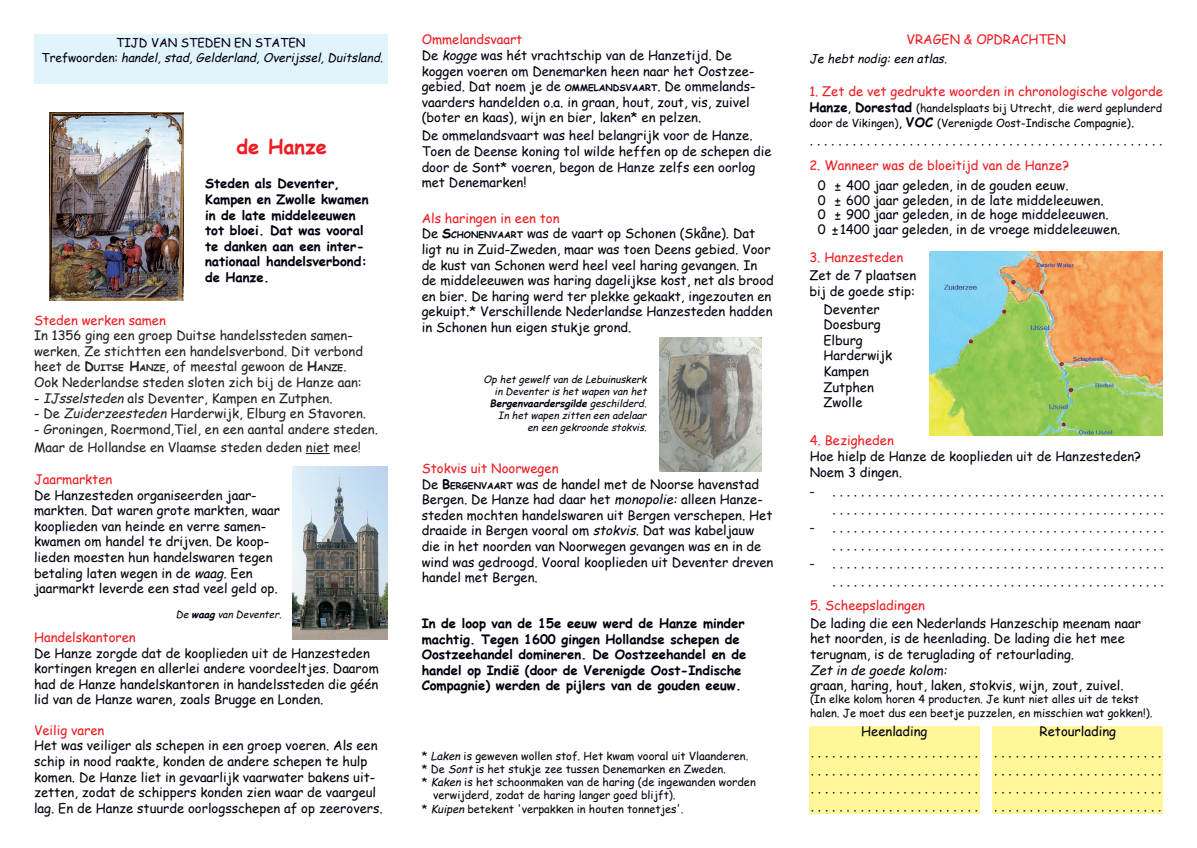
<style>
.page{position:relative;width:1197px;height:848px;background:#fff}
.page>*{position:absolute;margin:0;border:0;box-sizing:border-box;transform-origin:0 0}
.t1{font:700 20px "Comic Sans MS";color:#ee1d23}
.t2{font:13px/15.6px "Comic Sans MS";color:#00000d}
.t3{font:13px/15.6px "Comic Sans MS";color:#231f20}
.t4{font:700 13px/15.6px "Comic Sans MS";color:#00000d}
.t5{font:13px "Comic Sans MS";color:#ee1d23}
.t6{font:italic 13px "Comic Sans MS";color:#00000d}
.t7{font:italic 12px/14.9px "Comic Sans MS";color:#00000d;text-align:center}
.t8{font:11px/15.6px "Comic Sans MS";color:#00000d}
.t9{font:italic 10px/12px "Comic Sans MS";color:#00000d;text-align:right}
.s1{font-style:normal}
.s2{font-weight:700}
.s3{font-weight:700;font-size:9.1px}
.s4{font-style:italic}
.s5{color:#ee1d23}
.s6{font-weight:700;font-size:13px}
.s7{font-size:13px}
</style>
<div class="page">
<div style="left:34px;top:34px;width:353px;height:49px;background:#e1f4fc"></div>
<svg style="left:306px;top:453px;width:23px;height:1px"></svg>
<div style="left:809px;top:726px;width:170px;height:88px;background:#fff79a"></div>
<div style="left:992px;top:726px;width:170px;height:88px;background:#fff79a"></div>
<img style="left:660px;top:338px;width:101px;height:134px">
<img style="left:929px;top:251px;width:233px;height:184px">
<img style="left:49px;top:113px;width:134px;height:187px">
<img style="left:293px;top:466px;width:94px;height:173px">
<p class="t7" style="left:41px;top:35px;width:346px"><span class="s1">TIJD VAN STEDEN EN STATEN<br>T r e f w o o r d e n :</span> handel,stad,Gelderland,Overijssel,Duitsland.</p>
<h1 class="t1" style="left:236px;top:132px;width:92px">de Hanze</h1>
<p class="t4" style="left:205px;top:175px;width:165px">Steden als Deventer,<br>Kampen en Zwolle kwamen in de late middeleeuwen tot bloei. Dat was vooral te danken aan een inter&shy;nationaal handelsverbond: de Hanze.</p>
<p class="t5" style="left:34px;top:310px;width:133px">Steden werken samen</p>
<p class="t3" style="left:34px;top:327px;width:330px">In 1356 ging een groep Duitse handelssteden samen&shy;werken. Ze stichtten een handelsverbond. Dit verbond heet de <span class="s2">D</span><span class="s3">UITSE</span> <span class="s2">H</span><span class="s3">ANZE</span>, of meestal gewoon de <span class="s2">H</span><span class="s3">ANZE</span>.<br>Ook Nederlandse steden sloten zich bij de Hanze aan:</p>
<p class="t3" style="left:34px;top:389px;width:300px">- <span class="s4">IJsselsteden</span> als Deventer, Kampen en Zutphen.</p>
<p class="t3" style="left:34px;top:405px;width:333px">- De <span class="s4">Zuiderzeesteden</span> Harderwijk, Elburg en Stavoren.</p>
<p class="t3" style="left:34px;top:419px;width:345px;line-height:18px">- Groningen, Roermond,Tiel, en een aantal andere steden.<br>Maar de Hollandse en Vlaamse steden deden niet mee!</p>
<p class="t5" style="left:34px;top:469px;width:80px">Jaarmarkten</p>
<p class="t2" style="left:34px;top:486px;width:247px">De Hanzesteden organiseerden jaar&shy;markten. Dat waren grote markten, waar kooplieden van heinde en verre samen&shy;kwamen om handel te drijven. De koop&shy;lieden moesten hun handelswaren tegen betaling laten wegen in de <span class="s4">waag.</span>Een jaarmarkt leverde een stad veel geld op.</p>
<p class="t9" style="left:176px;top:608px;width:110px">De <span class="s2">waag</span> van Deventer.</p>
<p class="t5" style="left:34px;top:627px;width:103px">Handelskantoren</p>
<p class="t2" style="left:34px;top:644px;width:346px">De Hanze zorgde dat de kooplieden uit de Hanzesteden kortingen kregen en allerlei andere voordeeltjes. Daarom had de Hanze handelskantoren in handelssteden die géén lid van de Hanze waren, zoals Brugge en Londen.</p>
<p class="t5" style="left:34px;top:720px;width:72px">Veilig varen</p>
<p class="t2" style="left:34px;top:737px;width:350px">Het was veiliger als schepen in een groep voeren. Als een schip in nood raakte, konden de andere schepen te hulp komen. De Hanze liet in gevaarlijk vaarwater bakens uit&shy;zetten, zodat de schippers konden zien waar de vaargeul lag. En de Hanze stuurde oorlogsschepen af op zeerovers.</p>
<p class="t2" style="left:421px;top:31px;width:335px"><span class="s5">Ommelandsvaart<br></span>De <span class="s4">kogge</span> was hét vrachtschip van de Hanzetijd. De koggen voeren om Denemarken heen naar het Oostzee&shy;gebied. Dat noem je de <span class="s3">OMMELANDSVAART</span>. De ommelands&shy;vaarders handelden o.a. in graan, hout, zout, vis, zuivel (boter en kaas), wijn en bier, laken* en pelzen.</p>
<p class="t2" style="left:421px;top:127px;width:351px">De ommelandsvaart was heel belangrijk voor de Hanze.<br>Toen de Deense koning tol wilde heffen op de schepen die door de Sont* voeren, begon de Hanze zelfs een oorlog met Denemarken!</p>
<p class="t2" style="left:421px;top:210px;width:353px"><span class="s5">Als haringen in een ton<br></span>De <span class="s2">S</span><span class="s3">CHONENVAART</span> was de vaart op Schonen (Skåne). Dat ligt nu in Zuid-Zweden, maar was toen Deens gebied. Voor de kust van Schonen werd heel veel haring gevangen. In de middeleeuwen was haring dagelijkse kost, net als brood en bier. De haring werd ter plekke gekaakt, ingezouten en gekuipt.* Verschillende Nederlandse Hanzesteden hadden in Schonen hun eigen stukje grond.</p>
<p class="t9" style="left:483px;top:373px;width:167px">Op het gewelf van de Lebuinuskerk in Deventer is het wapen van het<br><span class="s2">Bergenvaardersgilde</span> geschilderd.<br>In het wapen zitten een adelaar en een gekroonde stokvis.</p>
<p class="t2" style="left:421px;top:460px;width:353px"><span class="s5">Stokvis uit Noorwegen<br></span>De <span class="s2">B</span><span class="s3">ERGENVAART</span> was de handel met de Noorse havenstad Bergen. De Hanze had daar het <span class="s4">monopolie:</span>alleen Hanze&shy;steden mochten handelswaren uit Bergen verschepen. Het draaide in Bergen vooral om <span class="s4">stokvis.</span>Dat was kabeljauw die in het noorden van Noorwegen gevangen was en in de wind was gedroogd. Vooral kooplieden uit Deventer dreven handel met Bergen.</p>
<p class="t4" style="left:421px;top:615px;width:326px">In de loop van de 15e eeuw werd de Hanze minder machtig. Tegen 1600 gingen Hollandse schepen de Oostzeehandel domineren. De Oostzeehandel en de handel op Indië (door de Verenigde Oost-Indische Compagnie) werden de pijlers van de gouden eeuw.</p>
<p class="t8" style="left:422px;top:747px;width:328px">* <span class="s4">Laken</span> is geweven wollen stof. Het kwam vooral uit Vlaanderen.</p>
<p class="t8" style="left:422px;top:760px;width:305px">* De <span class="s4">Sont</span> is het stukje zee tussen Denemarken en Zweden.</p>
<p class="t8" style="left:422px;top:774px;width:335px">* <span class="s4">Kaken</span> is het schoonmaken van de haring (de ingewanden worden</p>
<p class="t8" style="left:433px;top:787px;width:244px">verwijderd, zodat de haring langer goed blijft).</p>
<p class="t8" style="left:422px;top:800px;width:263px">* <span class="s4">Kuipen</span> betekent 'verpakken in houten tonnetjes'.</p>
<p class="t5" style="left:906px;top:30px;width:161px">VRAGEN &amp; OPDRACHTEN</p>
<p class="t7" style="left:809px;top:51px;width:142px">Je hebt nodig:een atlas.</p>
<p class="t5" style="left:809px;top:82px;width:355px">1. Zet de vet gedrukte woorden in chronologische volgorde</p>
<p class="t8" style="left:809px;top:100px;width:354px"><span class="s6">Hanze</span><span class="s7">,</span> <span class="s6">Dorestad</span> (handelsplaats bij Utrecht, die werd geplunderd door de Vikingen)<span class="s7">,</span> <span class="s6">VOC</span> (Verenigde Oost-Indische Compagnie)<span class="s7">.</span></p>
<p class="t2" style="left:809px;top:132px;width:354px">. . . . . . . . . . . . . . . . . . . . . . . . . . . . . . . . . . . . . . . . . . . . . . . . . .</p>
<p class="t5" style="left:809px;top:156px;width:261px">2. Wanneer was de bloeitijd van de Hanze?</p>
<p class="t2" style="left:817px;top:177px;width:304px;line-height:14.6px">0 ± 400 jaar geleden, in de gouden eeuw.<br>0 ± 600 jaar geleden, in de late middeleeuwen.<br>0 ± 900 jaar geleden, in de hoge middeleeuwen.<br>0 ± 1400 jaar geleden, in de vroege middeleeuwen.</p>
<p class="t5" style="left:809px;top:247px;width:95px">3. Hanzesteden</p>
<p class="t2" style="left:809px;top:267px;width:108px">Zet de 7 plaatsen bij de goede stip:</p>
<p class="t2" style="left:823px;top:300px;width:70px">Deventer<br>Doesburg<br>Elburg<br>Harderwijk<br>Kampen<br>Zutphen<br>Zwolle</p>
<p class="t5" style="left:809px;top:431px;width:86px">4. Bezigheden</p>
<p class="t2" style="left:809px;top:448px;width:333px">Hoe hielp de Hanze de kooplieden uit de Hanzesteden?<br>Noem 3 dingen.</p>
<p class="t3" style="left:809px;top:483px;width:7px">-</p>
<p class="t3" style="left:809px;top:519px;width:7px">-</p>
<p class="t3" style="left:809px;top:555px;width:7px">-</p>
<p class="t2" style="left:832px;top:482px;width:332px;line-height:18px;text-align:justify">. . . . . . . . . . . . . . . . . . . . . . . . . . . . . . . . . . . . . . . . . . . . . . . . . . . . . . . . . . . . . . . . . . . . . . . . . . . . . . . . . . . . . . . . . . . . . . . . . . . . . . . . . . . . . . . . . . . . . . . . . . . . . . . . . . . . . . . . . . . . . . . . . . . . . . . . . . . . . . . . . . . . . . . . . . . . . . . . . . . . . . . . . . . . . . . . . . . . . . . . . . . . . . . . . . . . . . . . . . . . . . . . . . . . . . . . . . . . . . . . . . . . . . . . . . . . . . . . . . . . . . . . . . . . . . . . . . . . . . . . . .</p>
<p class="t5" style="left:810px;top:595px;width:116px">5. Scheepsladingen</p>
<p class="t2" style="left:810px;top:615px;width:332px">De lading die een Nederlands Hanzeschip meenam naar het noorden, is de heenlading. De lading die het mee terugnam, is de teruglading of retourlading.</p>
<p class="t6" style="left:810px;top:660px;width:142px">Zet in de goede kolom:</p>
<p class="t2" style="left:810px;top:677px;width:315px">graan, haring, hout, laken, stokvis, wijn, zout, zuivel.</p>
<p class="t8" style="left:810px;top:692px;width:344px;line-height:13.2px">(In elke kolom horen 4 producten. Je kunt niet alles uit de tekst halen. Je moet dus een beetje puzzelen, en misschien wat gokken!).</p>
<p class="t2" style="left:810px;top:721px;width:169px;line-height:20.4px;text-align:center">Heenlading<br>. . . . . . . . . . . . . . . . . . . . . . . .</p>
<p class="t2" style="left:810px;top:760px;width:169px;line-height:18px;text-align:justify">. . . . . . . . . . . . . . . . . . . . . . . . . . . . . . . . . . . . . . . . . . . . . . . . . . . . . . . . . . . . . . . . . . . . . . . .</p>
<p class="t2" style="left:994px;top:721px;width:169px;line-height:20.4px;text-align:center">Retourlading<br>. . . . . . . . . . . . . . . . . . . . . . . .</p>
<p class="t2" style="left:994px;top:760px;width:169px;line-height:18px;text-align:justify">. . . . . . . . . . . . . . . . . . . . . . . . . . . . . . . . . . . . . . . . . . . . . . . . . . . . . . . . . . . . . . . . . . . . . . . .</p>
</div>
